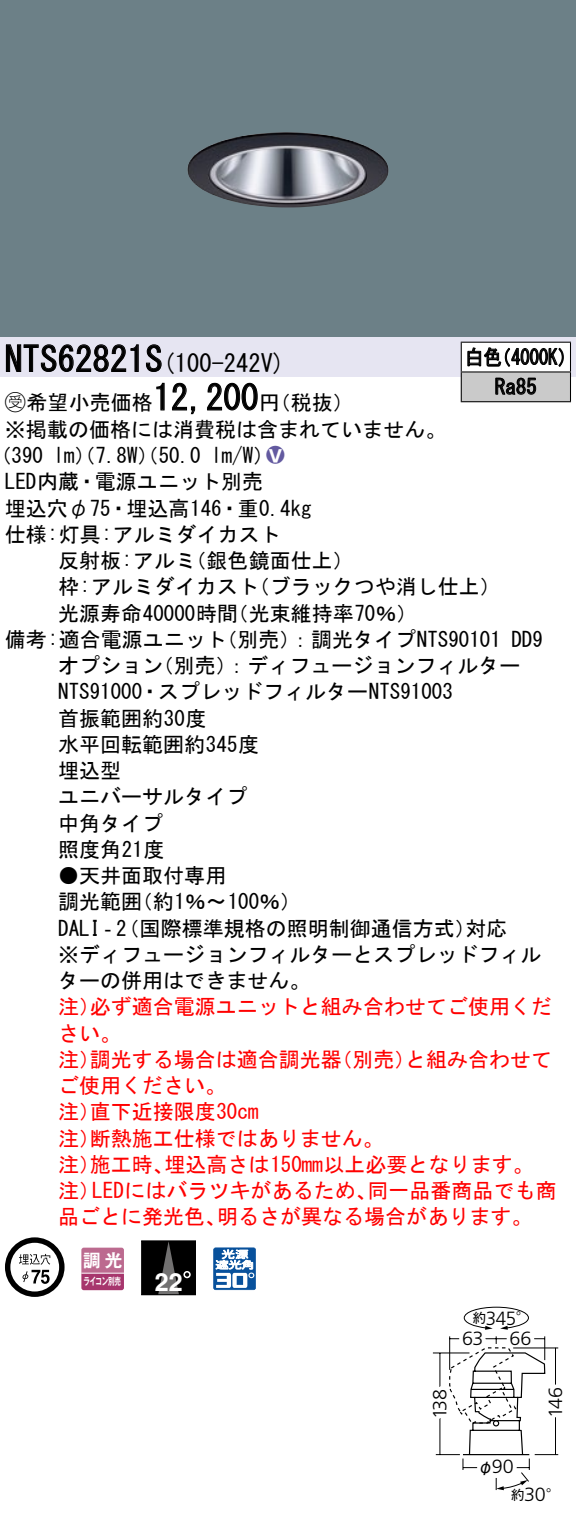
<style>
.page{position:relative;width:576px;height:1528px;background:#fff}
.page>*{position:absolute;margin:0;border:0;box-sizing:border-box;transform-origin:0 0}
.t1{font:35px "MS Gothic";color:#000}
.t2{font:700 25.2px "Helvetica LT Std";color:#fff}
.t3{font:24.5px "MS Gothic";color:#000}
.t4{font:21px/26.2px "MS Gothic";color:#000}
.t5{font:21px/26.2px "MS Gothic";color:#f00}
.t6{font:21px/29.8px "MS Gothic";color:#000;scale:.88 1}
.t7{font:21px "Ford Classification 1";color:#635aa0}
.t8{font:300 19.25px "Frutiger LT Std";letter-spacing:-.02em;color:#000}
.t9{font:17.5px "Gothic MB101 Pro De Bold 90 pv RKSJ H";color:#fff}
.t10{font:15.75px "Gothic MB101 Pro Regular 90 pv RKSJ H";color:#000}
.t11{font:13.3px "Gothic MB101 Pro Regular 90 pv RKSJ H";color:#000}
.t12{font:10.15px "Gothic MB101 Pro De Bold 90 pv RKSJ H";letter-spacing:-.05em;color:#fff;scale:.65 1}
.s1{font-size:35px}
.s2{font-family:"Ford Classification 1"}
.s3{color:#fff}
.s4{font-family:"Gothic MB101 Pro Regular 90 pv RKSJ H";font-weight:400;font-size:15.75px}
</style>
<div class="page">
<div style="left:0;top:0;width:575px;height:337px;background:#6c8087"></div>
<img style="left:187px;top:132px;width:201px;height:76px">
<div style="left:0;top:337px;width:575px;height:40px;background:#e6e5f2"></div>
<svg style="left:6px;top:344px;width:133px;height:28px"></svg>
<svg style="left:146px;top:344px;width:16px;height:28px"></svg>
<svg style="left:156px;top:382px;width:9px;height:29px"></svg>
<svg style="left:172px;top:382px;width:24px;height:33px"></svg>
<svg style="left:207px;top:382px;width:51px;height:29px"></svg>
<svg style="left:5px;top:1237px;width:59px;height:59px"></svg>
<svg style="left:81px;top:1247px;width:43px;height:43px;background:#b65c86"></svg>
<hr style="left:81px;top:1272px;width:43px;height:1px;background:#fff">
<div style="left:141px;top:1240px;width:54px;height:54px;background:#000"></div>
<svg style="left:158px;top:1242px;width:21px;height:51px"></svg>
<svg style="left:183px;top:1271px;width:8px;height:7px"></svg>
<div style="left:141px;top:1240px;width:55px;height:55px;border:1px solid #000"></div>
<svg style="left:213px;top:1247px;width:43px;height:43px"></svg>
<div style="left:461px;top:342px;width:109px;height:30px;background:#fff"></div>
<div style="left:461px;top:372px;width:109px;height:30px;background:#cacaca"></div>
<hr style="left:460px;top:341px;width:110px;height:2px;background:#000">
<hr style="left:569px;top:343px;width:2px;height:28px;background:#000">
<hr style="left:460px;top:371px;width:110px;height:1px;background:#000">
<svg style="left:460px;top:343px;width:1px;height:58px"></svg>
<hr style="left:569px;top:372px;width:2px;height:29px;background:#000">
<hr style="left:460px;top:401px;width:110px;height:1px;background:#000">
<svg style="left:467px;top:347px;width:96px;height:20px"></svg>
<svg style="left:495px;top:378px;width:41px;height:17px"></svg>
<svg style="left:432px;top:1306px;width:127px;height:185px"></svg>
<h1 class="t1" style="left:5px;top:342px;width:142px">NTS62821</h1>
<p class="t3" style="left:145px;top:351px;width:141px">(<span class="s1">S</span> 100-242 (V</p>
<h1 class="t1" style="left:153px;top:380px;width:106px">12,200</h1>
<p class="t4" style="left:5px;top:389px;width:442px"><span class="s2">B</span>希望小売価格<br>※掲載の価格には消費税は含まれていません。</p>
<p class="t7" style="left:266px;top:444px;width:19px">2<span class="s3">8</span></p>
<p class="t4" style="left:259px;top:389px;width:96px">（円税抜(</p>
<p class="t4" style="left:211px;top:442px;width:64px">l m (W/</p>
<p class="t4" style="left:-9px;top:442px;width:54px">（390</p>
<p class="t4" style="left:5px;top:468px;width:259px">LED内蔵・電源ユニット別売</p>
<p class="t4" style="left:5px;top:495px;width:308px">埋込穴φ75・埋込高146・重0.4kg</p>
<p class="t4" style="left:5px;top:521px;width:277px">仕様:灯具:アルミダイカスト</p>
<p class="t4" style="left:185px;top:547px;width:170px">（銀色鏡面仕上(</p>
<p class="t4" style="left:54px;top:442px;width:149px">lm）（7.8 ）（W 50.0</p>
<p class="t4" style="left:58px;top:547px;width:139px">反射板:アルミ</p>
<p class="t6" style="left:494px;top:342px;width:49px;text-indent:-30px">白色<br>Ra85</p>
<p class="t6" style="left:492px;top:342px;width:96px">（4000 (K</p>
<p class="t4" style="left:248px;top:573px;width:253px">（ブラックつや消し仕上(</p>
<p class="t4" style="left:227px;top:573px;width:191px;text-indent:-169px">枠:アルミダイカスト<br>（光束維持率70％(</p>
<p class="t4" style="left:58px;top:600px;width:181px">光源寿命40000時間</p>
<p class="t4" style="left:216px;top:626px;width:286px">（別売：）調光タイプNTS90101</p>
<p class="t4" style="left:153px;top:626px;width:369px;text-indent:-148px">備考:適合電源ユニット<br>（別売：）ディフュージョンフィルター</p>
<p class="t4" style="left:511px;top:626px;width:33px">DD9</p>
<p class="t4" style="left:58px;top:652px;width:396px">オプション<br>NTS91000・スプレッドフィルターNTS91003首振範囲約30度<br>水平回転範囲約345度<br>埋込型<br>ユニバーサルタイプ<br>中角タイプ<br>照度角21度</p>
<p class="t4" style="left:132px;top:862px;width:171px;text-indent:-74px">●天井面取付専用<br>（約1％〜100％(</p>
<p class="t4" style="left:58px;top:888px;width:85px">調光範囲</p>
<p class="t4" style="left:58px;top:915px;width:484px">DALI‐（2 国際標準規格の照明制御通信方式）<br>※ディフュージョンフィルターとスプレッドフィルターの併用はできません。</p>
<p class="t5" style="left:90px;top:993px;width:463px">必ず適合電源ユニットと組み合わせてご使用くだ</p>
<p class="t4" style="left:465px;top:915px;width:43px">対応</p>
<p class="t5" style="left:58px;top:993px;width:65px">注）さい。</p>
<p class="t5" style="left:90px;top:1046px;width:253px">調光する場合は適合調光器</p>
<p class="t5" style="left:331px;top:1046px;width:85px">（別売）</p>
<p class="t5" style="left:405px;top:1046px;width:148px">と組み合わせて</p>
<p class="t5" style="left:58px;top:1046px;width:43px">注）</p>
<p class="t5" style="left:58px;top:1072px;width:169px">ご使用ください。</p>
<p class="t5" style="left:90px;top:1098px;width:170px">直下近接限度30cm</p>
<p class="t5" style="left:90px;top:1098px;width:295px;text-indent:-32px">注）<br>断熱施工仕様ではありません。</p>
<p class="t5" style="left:58px;top:1125px;width:43px">注）</p>
<p class="t5" style="left:164px;top:1151px;width:370px">埋込高さは150mm以上必要となります。</p>
<p class="t5" style="left:90px;top:1151px;width:85px">施工時、</p>
<p class="t5" style="left:58px;top:1151px;width:43px">注）</p>
<p class="t5" style="left:92px;top:1177px;width:286px">LEDにはバラツキがあるため、</p>
<p class="t5" style="left:367px;top:1177px;width:190px">同一品番商品でも商</p>
<p class="t5" style="left:58px;top:1177px;width:43px">注）</p>
<p class="t5" style="left:58px;top:1203px;width:169px">品ごとに発光色、</p>
<p class="t5" style="left:217px;top:1203px;width:317px">明るさが異なる場合があります。</p>
<p class="t9" style="left:83px;top:1245px;width:41px">調光</p>
<p class="t12" style="left:84px;top:1273px;width:59px">ライコン別売</p>
<p class="t2" style="left:155px;top:1267px;width:30px">22</p>
<p class="t8" style="left:485px;top:1307px;width:46px">345<span class="s4">°</span></p>
<p class="t11" style="left:472px;top:1307px;width:15px">約</p>
<p class="t8" style="left:462px;top:1327px;width:23px">63</p>
<p class="t8" style="left:509px;top:1327px;width:23px">66</p>
<p class="t8" style="left:429px;top:1419px;width:31px;rotate:-90deg">138</p>
<p class="t8" style="left:544px;top:1418px;width:32px;rotate:-90deg">146</p>
<p class="t8" style="left:491px;top:1455px;width:23px">90</p>
<p class="t10" style="left:477px;top:1453px;width:17px">φ</p>
<p class="t8" style="left:524px;top:1483px;width:39px">30<span class="s4">°</span></p>
<p class="t11" style="left:511px;top:1484px;width:15px">約</p>
</div>
